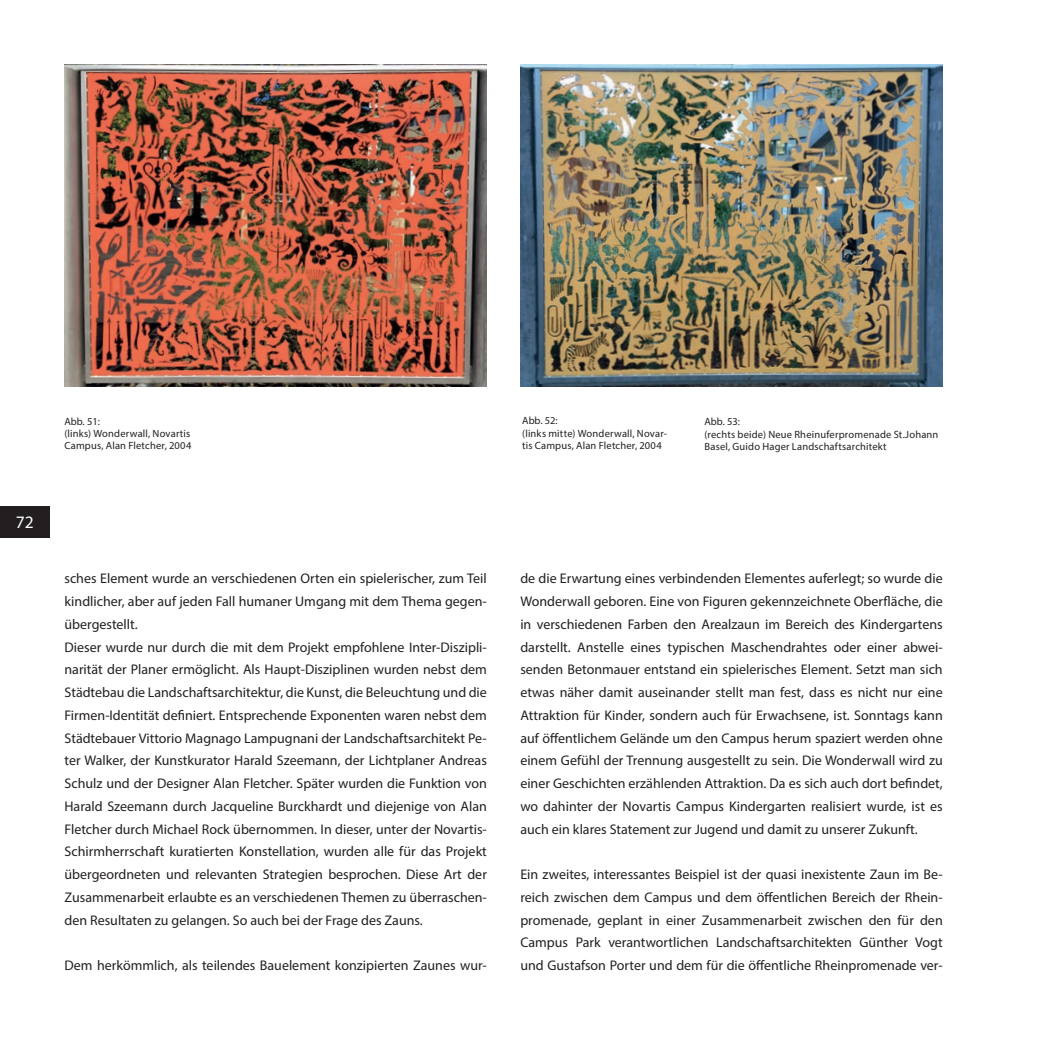
<style>
.page{position:relative;width:1042px;height:1042px;background:#fff}
.page>*{position:absolute;margin:0;border:0;box-sizing:border-box;transform-origin:0 0}
.t1{font:17.5px "Myriad Pro";color:#fff}
.t2{font:14px/22.8px "Myriad Pro";color:#231f20;text-align:justify}
.t3{font:10.5px/12.2px "Myriad Pro";letter-spacing:.02em;color:#231f20}
</style>
<div class="page">
<img style="left:64px;top:64px;width:423px;height:322px">
<img style="left:520px;top:64px;width:423px;height:322px">
<div style="left:0;top:506px;width:50px;height:31px;background:#231f20"></div>
<p class="t1" style="left:16px;top:511px;width:19px">72</p>
<p class="t3" style="left:64px;top:415px;width:128px">Abb. 51:<br>(links) Wonderwall, Novartis<br>Campus, Alan Fletcher, 2004</p>
<p class="t2" style="left:64px;top:567px;width:424px;text-align:left">sches Element wurde an verschiedenen Orten ein spielerischer, zum Teil kindlicher, aber auf jeden Fall humaner Umgang mit dem Thema gegen&shy;übergestellt.<br>Dieser wurde nur durch die mit dem Projekt empfohlene Inter-Diszipli&shy;narität der Planer ermöglicht. Als Haupt-Disziplinen wurden nebst dem Städtebau die Landschaftsarchitektur, die Kunst, die Beleuchtung und die Firmen-Identität definiert. Entsprechende Exponenten waren nebst dem Städtebauer Vittorio Magnago Lampugnani der Landschaftsarchitekt Pe&shy;ter Walker, der Kunstkurator Harald Szeemann, der Lichtplaner Andreas Schulz und der Designer Alan Fletcher. Später wurden die Funktion von Harald Szeemann durch Jacqueline Burckhardt und diejenige von Alan Fletcher durch Michael Rock übernommen. In dieser, unter der Novartis-Schirmherrschaft kuratierten Konstellation, wurden alle für das Projekt übergeordneten und relevanten Strategien besprochen. Diese Art der Zusammenarbeit erlaubte es an verschiedenen Themen zu überraschen&shy;den Resultaten zu gelangen. So auch bei der Frage des Zauns.</p>
<p class="t2" style="left:64px;top:954px;width:424px">Dem herkömmlich, als teilendes Bauelement konzipierten Zaunes wur-</p>
<p class="t3" style="left:522px;top:414px;width:146px">Abb. 52:<br>(links mitte) Wonderwall, Novar&shy;tis Campus, Alan Fletcher, 2004</p>
<p class="t3" style="left:704px;top:415px;width:235px">Abb. 53:<br>(rechts beide) Neue Rheinuferpromenade St.Johann<br>Basel, Guido Hager Landschaftsarchitekt</p>
<p class="t2" style="left:520px;top:567px;width:424px">de die Erwartung eines verbindenden Elementes auferlegt; so wurde die Wonderwall geboren. Eine von Figuren gekennzeichnete Oberfläche, die in verschiedenen Farben den Arealzaun im Bereich des Kindergartens darstellt. Anstelle eines typischen Maschendrahtes oder einer abwei&shy;senden Betonmauer entstand ein spielerisches Element. Setzt man sich etwas näher damit auseinander stellt man fest, dass es nicht nur eine Attraktion für Kinder, sondern auch für Erwachsene, ist. Sonntags kann auf öffentlichem Gelände um den Campus herum spaziert werden ohne einem Gefühl der Trennung ausgestellt zu sein. Die Wonderwall wird zu einer Geschichten erzählenden Attraktion. Da es sich auch dort befindet, wo dahinter der Novartis Campus Kindergarten realisiert wurde, ist es auch ein klares Statement zur Jugend und damit zu unserer Zukunft.</p>
<p class="t2" style="left:520px;top:863px;width:424px">Ein zweites, interessantes Beispiel ist der quasi inexistente Zaun im Be&shy;reich zwischen dem Campus und dem öffentlichen Bereich der Rhein&shy;promenade, geplant in einer Zusammenarbeit zwischen den für den Campus Park verantwortlichen Landschaftsarchitekten Günther Vogt und Gustafson Porter und dem für die öffentliche Rheinpromenade ver-</p>
</div>
